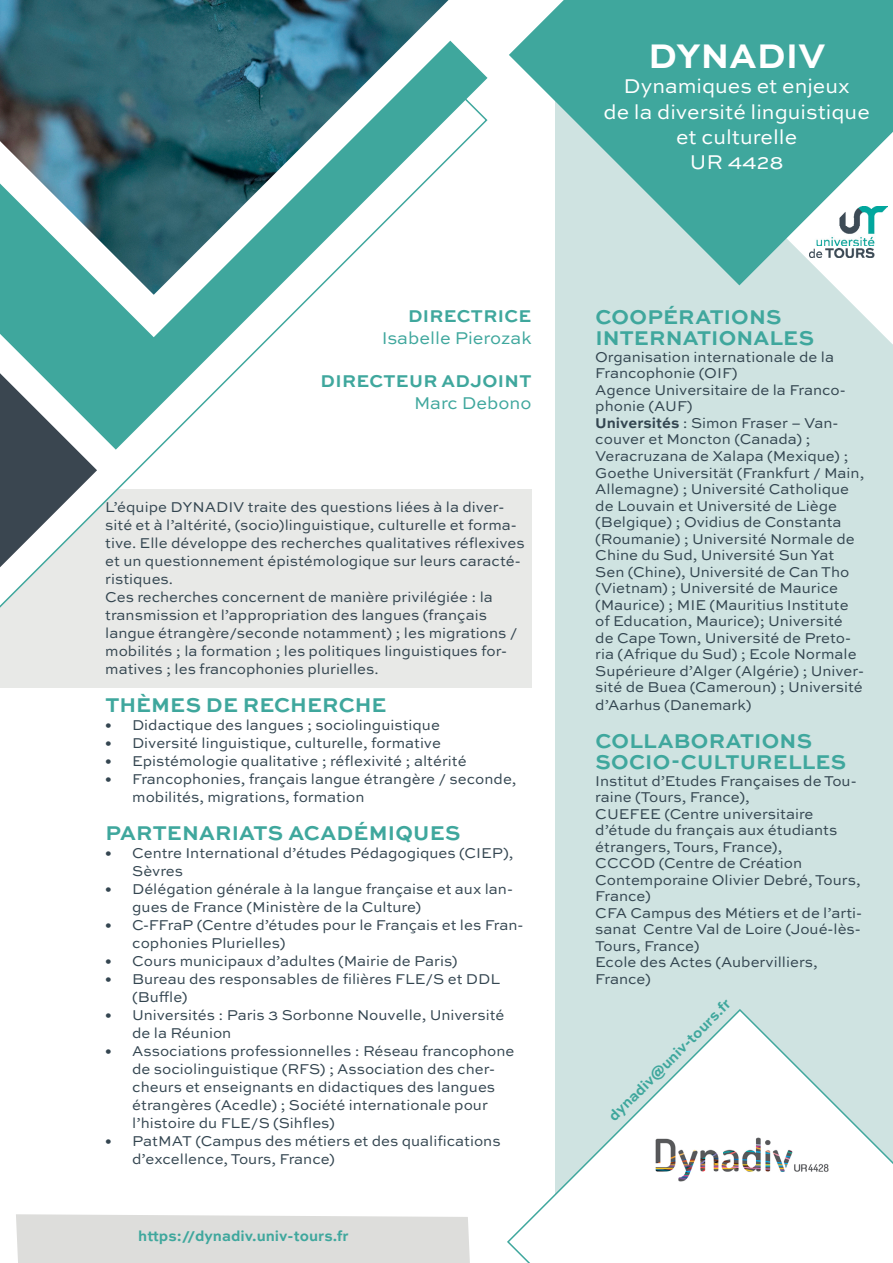
<style>
.page{position:relative;width:893px;height:1263px;background:#fff}
.page>*{position:absolute;margin:0;border:0;box-sizing:border-box;transform-origin:0 0}
.acronyme_du_labo{font:700 36px "Sweet Sans Pro";color:#fff}
.titre_vert{font:700 21px/21px "Sweet Sans Pro";letter-spacing:.01em;color:#3fa79d}
.nom_du_labo{font:21px/25.2px "Sweet Sans Pro";color:#fff;text-align:center}
.titre_chapeau{font:700 18px "Sweet Sans Pro";letter-spacing:.02em;color:#3fa79d}
.texte_chapeau{font:18px "Sweet Sans Pro";color:#3fa79d}
.paragraphe_classique{font:15px/16.5px "Sweet Sans Pro";color:#334550}
.lien_site_internet{font:700 15px "Sweet Sans Pro";color:#3fa79d}
.mail{font:700 15px "Sweet Sans Pro";color:#3fa79d}
.s1{font-weight:700}
</style>
<div class="page">
<div style="left:0;top:489px;width:531px;height:199px;background:#e8e9e7"></div>
<div style="left:556px;top:66px;width:337px;height:1197px;background:#cfe3e1"></div>
<svg style="left:24px;top:358px;width:226px;height:92px"></svg>
<svg style="left:0;top:373px;width:97px;height:194px"></svg>
<svg style="left:0;top:0;width:556px;height:358px"></svg>
<svg style="left:739px;top:285px;width:154px;height:59px"></svg>
<svg style="left:509px;top:0;width:384px;height:285px;fill:#3fa79d"></svg>
<svg style="left:507px;top:1008px;width:386px;height:255px"></svg>
<div style="left:16px;top:1214px;width:454px;height:49px;background:#dddddb"></div>
<img style="left:646px;top:1129px;width:191px;height:60px">
<p class="titre_chapeau" style="left:408px;top:302px;width:125px">DIRECTRICE</p>
<p class="texte_chapeau" style="left:382px;top:325px;width:151px">Isabelle Pierozak</p>
<p class="titre_chapeau" style="left:321px;top:367px;width:212px">DIRECTEUR ADJOINT</p>
<p class="texte_chapeau" style="left:414px;top:390px;width:119px">Marc Debono</p>
<p class="paragraphe_classique" style="left:105px;top:498px;width:421px;line-height:18px">L’équipe DYNADIV traite des questions liées à la diver&shy;sité et à l’altérité, (socio)linguistique, culturelle et forma&shy;tive. Elle développe des recherches qualitatives réflexives et un questionnement épistémologique sur leurs caracté&shy;ristiques.</p>
<p class="paragraphe_classique" style="left:105px;top:588px;width:414px;line-height:18px">Ces recherches concernent de manière privilégiée : la transmission et l’appropriation des langues (français langue étrangère/seconde notamment) ; les migrations / mobilités ; la formation ; les politiques linguistiques for&shy;matives ; les francophonies plurielles.</p>
<p class="titre_vert" style="left:105px;top:693px;width:283px">THÈMES DE RECHERCHE</p>
<p class="paragraphe_classique" style="left:105px;top:716px;width:336px">• Didactique des langues ; sociolinguistique</p>
<p class="paragraphe_classique" style="left:105px;top:734px;width:337px">• Diversité linguistique, culturelle, formative</p>
<p class="paragraphe_classique" style="left:105px;top:752px;width:363px">• Epistémologie qualitative ; réflexivité ; altérité</p>
<p class="paragraphe_classique" style="left:132px;top:770px;width:386px;line-height:18px;text-indent:-27px">• Francophonies, français langue étrangère / seconde, mobilités, migrations, formation</p>
<p class="titre_vert" style="left:105px;top:821px;width:357px">PARTENARIATS ACADÉMIQUES</p>
<p class="paragraphe_classique" style="left:132px;top:844px;width:383px;line-height:18px;text-indent:-27px">• Centre International d’études Pédagogiques (CIEP),<br>Sèvres</p>
<p class="paragraphe_classique" style="left:132px;top:880px;width:382px;line-height:18px;text-indent:-27px">• Délégation générale à la langue française et aux lan&shy;gues de France (Ministère de la Culture)</p>
<p class="paragraphe_classique" style="left:132px;top:916px;width:393px;line-height:18px;text-indent:-27px">• C-FFraP (Centre d’études pour le Français et les Fran&shy;cophonies Plurielles)</p>
<p class="paragraphe_classique" style="left:105px;top:952px;width:354px">• Cours municipaux d’adultes (Mairie de Paris)</p>
<p class="paragraphe_classique" style="left:132px;top:970px;width:369px;line-height:18px;text-indent:-27px">• Bureau des responsables de filières FLE/S et DDL (Buffle)</p>
<p class="paragraphe_classique" style="left:132px;top:1006px;width:374px;line-height:18px;text-indent:-27px">• Universités : Paris 3 Sorbonne Nouvelle, Université de la Réunion</p>
<p class="paragraphe_classique" style="left:132px;top:1042px;width:384px;line-height:18px;text-indent:-27px">• Associations professionnelles : Réseau francophone de sociolinguistique (RFS) ; Association des cher&shy;cheurs et enseignants en didactiques des langues étrangères (Acedle) ; Société internationale pour l’histoire du FLE/S (Sihfles)</p>
<p class="paragraphe_classique" style="left:132px;top:1132px;width:370px;line-height:18px;text-indent:-27px">• PatMAT (Campus des métiers et des qualifications d’excellence, Tours, France)</p>
<p class="lien_site_internet" style="left:138px;top:1224px;width:212px">https://dynadiv.univ-tours.fr</p>
<p class="acronyme_du_labo" style="left:648px;top:29px;width:179px">DYNADIV</p>
<p class="nom_du_labo" style="left:604px;top:73px;width:268px">Dynamiques et enjeux<br>de la diversité linguistique et culturelle</p>
<p class="nom_du_labo" style="left:690px;top:148px;width:95px">UR 4428</p>
<p class="titre_vert" style="left:595px;top:306px;width:220px">COOPÉRATIONS<br>INTERNATIONALES</p>
<p class="paragraphe_classique" style="left:595px;top:348px;width:240px">Organisation internationale de la<br>Francophonie (OIF)</p>
<p class="paragraphe_classique" style="left:595px;top:381px;width:252px">Agence Universitaire de la Franco&shy;phonie (AUF)</p>
<p class="paragraphe_classique" style="left:595px;top:414px;width:270px"><span class="s1">Universités</span> : Simon Fraser – Van&shy;couver et Moncton (Canada) ; Veracruzana de Xalapa (Mexique) ; Goethe Universität (Frankfurt / Main, Allemagne) ; Université Catholique de Louvain et Université de Liège (Belgique) ; Ovidius de Constanta (Roumanie) ; Université Normale de Chine du Sud, Université Sun Yat Sen (Chine), Université de Can Tho (Vietnam) ; Université de Maurice (Maurice) ; MIE (Mauritius Institute of Education, Maurice); Université de Cape Town, Université de Preto&shy;ria (Afrique du Sud) ; Ecole Normale Supérieure d’Alger (Algérie) ; Univer&shy;sité de Buea (Cameroun) ; Université</p>
<p class="paragraphe_classique" style="left:595px;top:696px;width:158px">d’Aarhus (Danemark)</p>
<p class="titre_vert" style="left:595px;top:729px;width:252px">COLLABORATIONS<br>SOCIO-CULTURELLES</p>
<p class="paragraphe_classique" style="left:595px;top:772px;width:267px">Institut d’Etudes Françaises de Tou&shy;raine (Tours, France),<br>CUEFEE (Centre universitaire d’étude du français aux étudiants étrangers, Tours, France),<br>CCCOD (Centre de Création<br>Contemporaine Olivier Debré, Tours,<br>France)</p>
<p class="paragraphe_classique" style="left:595px;top:904px;width:268px;text-align:justify">CFA Campus des Métiers et de l’arti&shy;sanat Centre Val de Loire (Joué-lès-Tours, France)</p>
<p class="paragraphe_classique" style="left:595px;top:953px;width:224px">Ecole des Actes (Aubervilliers,<br>France)</p>
<p class="mail" style="left:603px;top:1110px;width:167px;rotate:-45deg">dynadiv@univ-tours.fr</p>
</div>
